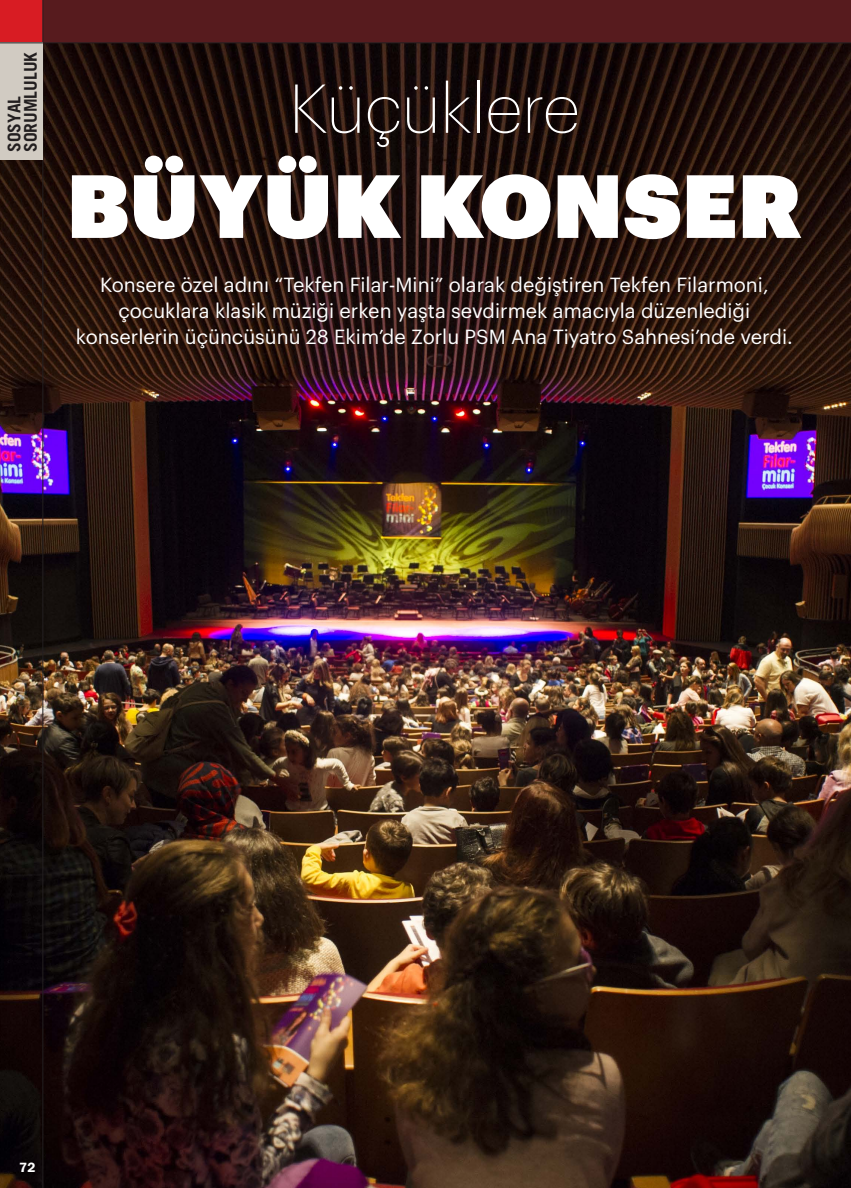
<style>
.page{position:relative;width:851px;height:1188px;background:#fff}
.page>*{position:absolute;margin:0;border:0;box-sizing:border-box;transform-origin:0 0}
.HABER_ANA_BASLIK_emr{font:87.5px "Graphik Super";letter-spacing:.005em;color:#fff}
.HABER_ANA_BASLIK_emr-2{font:200 67.5px "Graphik";color:#fff}
.Anayazi{font:20px/26.2px "Graphik";color:#fff;text-align:center}
.t1{font:700 17.5px "Trade Gothic";color:#231f20}
.t2{font:600 13.75px "Franklin Gothic";color:#fff}
</style>
<div class="page">
<img style="left:0;top:44px;width:850px;height:1143px">
<div style="left:43px;top:0;width:807px;height:43px;background:#571b1e"></div>
<div style="left:0;top:0;width:43px;height:43px;background:#d81c23"></div>
<hr style="left:43px;top:0;width:1px;height:1187px;background:#231f20">
<div style="left:0;top:43px;width:43px;height:116px;background:#d1cbc2"></div>
<hr style="left:0;top:43px;width:850px;height:1px;background:#231f20">
<p class="t1" style="left:20px;top:152px;width:102px;rotate:-90deg">SORUMLULUK</p>
<p class="t1" style="left:4px;top:152px;width:58px;rotate:-90deg">SOSYAL</p>
<p class="HABER_ANA_BASLIK_emr-2" style="left:289px;top:60px;width:292px">Küçüklere</p>
<p class="HABER_ANA_BASLIK_emr" style="left:67px;top:137px;width:736px">BÜYÜK KONSER</p>
<p class="Anayazi" style="left:76px;top:269px;width:718px">Konsere özel adını “Tekfen Filar-Mini” olarak değiştiren Tekfen Filarmoni, çocuklara klasik müziği erken yaşta sevdirmek amacıyla düzenlediği konserlerin üçüncüsünü 28 Ekim’de Zorlu PSM Ana Tiyatro Sahnesi’nde verdi.</p>
<p class="t2" style="left:19px;top:1158px;width:18px">72</p>
</div>
